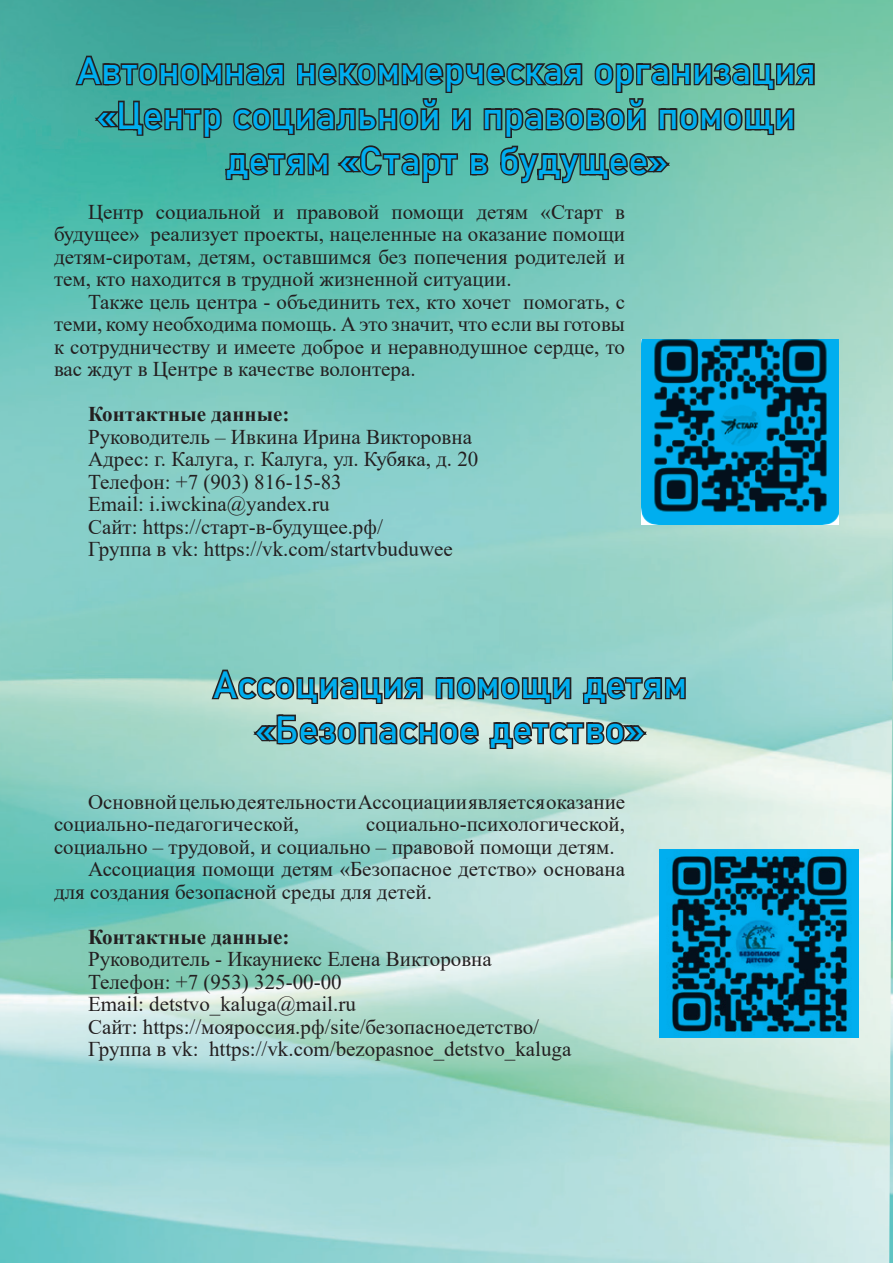
<style>
.page{position:relative;width:893px;height:1263px;background:#fff}
.page>*{position:absolute;margin:0;border:0;box-sizing:border-box;transform-origin:0 0}
.t1{font:37.5px/45px "Bahnschrift";color:#00aeef;text-align:center}
.t2{font:21px/22.5px "Times New Roman";color:#231f20}
.t3{font:700 21px "Times New Roman";color:#231f20}
</style>
<div class="page">
<img style="left:0;top:0;width:893px;height:1263px">
<svg style="left:74px;top:53px;width:49px;height:35px;background:#336d66"></svg>
<div style="left:126px;top:65px;width:7px;height:20px;border:3px solid #231f20"></div>
<div style="left:121px;top:63px;width:17px;height:7px;border:3px solid #231f20"></div>
<svg style="left:136px;top:61px;width:23px;height:27px"></svg>
<div style="left:171px;top:63px;width:7px;height:22px;border:3px solid #231f20"></div>
<div style="left:159px;top:63px;width:7px;height:22px;border:3px solid #231f20"></div>
<div style="left:162px;top:71px;width:14px;height:7px;border:3px solid #231f20"></div>
<div style="left:764px;top:63px;width:7px;height:22px;border:3px solid #231f20"></div>
<div style="left:755px;top:79px;width:14px;height:6px;border:3px solid #231f20"></div>
<div style="left:753px;top:63px;width:7px;height:22px;border:3px solid #231f20"></div>
<div style="left:768px;top:79px;width:7px;height:11px;border:3px solid #231f20"></div>
<svg style="left:774px;top:62px;width:42px;height:26px"></svg>
<svg style="left:91px;top:110px;width:27px;height:20px"></svg>
<div style="left:133px;top:101px;width:7px;height:29px;border:3px solid #231f20"></div>
<div style="left:120px;top:124px;width:21px;height:6px;border:3px solid #231f20"></div>
<div style="left:137px;top:124px;width:6px;height:12px;border:3px solid #231f20"></div>
<div style="left:118px;top:101px;width:7px;height:29px;border:3px solid #231f20"></div>
<svg style="left:142px;top:106px;width:23px;height:27px"></svg>
<div style="left:176px;top:108px;width:7px;height:22px;border:3px solid #231f20"></div>
<div style="left:164px;top:108px;width:7px;height:22px;border:3px solid #231f20"></div>
<div style="left:167px;top:116px;width:14px;height:7px;border:3px solid #231f20"></div>
<div style="left:747px;top:124px;width:22px;height:6px;border:3px solid #231f20"></div>
<div style="left:754px;top:108px;width:7px;height:22px;border:3px solid #231f20"></div>
<div style="left:767px;top:124px;width:7px;height:11px;border:3px solid #231f20"></div>
<div style="left:764px;top:108px;width:7px;height:22px;border:3px solid #231f20"></div>
<svg style="left:774px;top:107px;width:22px;height:25px"></svg>
<svg style="left:178px;top:0;width:574px;height:219px;background:#4d9b8c"></svg>
<svg style="left:210px;top:667px;width:86px;height:35px;background:#739189"></svg>
<div style="left:308px;top:677px;width:7px;height:22px;border:3px solid #231f20"></div>
<div style="left:299px;top:693px;width:14px;height:6px;border:3px solid #231f20"></div>
<div style="left:296px;top:677px;width:7px;height:22px;border:3px solid #231f20"></div>
<div style="left:311px;top:693px;width:7px;height:11px;border:3px solid #231f20"></div>
<svg style="left:318px;top:651px;width:42px;height:51px;background:#739d96"></svg>
<div style="left:372px;top:677px;width:7px;height:22px;border:3px solid #231f20"></div>
<div style="left:363px;top:693px;width:14px;height:6px;border:3px solid #231f20"></div>
<div style="left:361px;top:677px;width:7px;height:22px;border:3px solid #231f20"></div>
<div style="left:376px;top:693px;width:7px;height:11px;border:3px solid #231f20"></div>
<div style="left:448px;top:677px;width:6px;height:22px;border:3px solid #231f20"></div>
<div style="left:436px;top:677px;width:6px;height:22px;border:3px solid #231f20"></div>
<div style="left:438px;top:677px;width:15px;height:7px;border:3px solid #231f20"></div>
<svg style="left:454px;top:646px;width:68px;height:56px;background:#73a5a0"></svg>
<div style="left:524px;top:693px;width:22px;height:6px;border:3px solid #231f20"></div>
<div style="left:531px;top:677px;width:7px;height:22px;border:3px solid #231f20"></div>
<div style="left:522px;top:677px;width:7px;height:22px;border:3px solid #231f20"></div>
<div style="left:545px;top:693px;width:6px;height:11px;border:3px solid #231f20"></div>
<div style="left:541px;top:677px;width:7px;height:22px;border:3px solid #231f20"></div>
<svg style="left:551px;top:676px;width:22px;height:25px"></svg>
<svg style="left:579px;top:675px;width:49px;height:30px"></svg>
<div style="left:631px;top:679px;width:6px;height:20px;border:3px solid #231f20"></div>
<div style="left:625px;top:677px;width:18px;height:7px;border:3px solid #231f20"></div>
<svg style="left:639px;top:646px;width:48px;height:56px;background:#77a39f"></svg>
<svg style="left:250px;top:713px;width:108px;height:34px;background:#798c85"></svg>
<div style="left:370px;top:722px;width:7px;height:22px;border:3px solid #231f20"></div>
<div style="left:358px;top:722px;width:7px;height:22px;border:3px solid #231f20"></div>
<div style="left:361px;top:722px;width:14px;height:7px;border:3px solid #231f20"></div>
<svg style="left:377px;top:676px;width:47px;height:71px;background:#84948d"></svg>
<div style="left:431px;top:722px;width:6px;height:22px;border:3px solid #231f20"></div>
<div style="left:419px;top:722px;width:6px;height:22px;border:3px solid #231f20"></div>
<div style="left:421px;top:730px;width:15px;height:6px;border:3px solid #231f20"></div>
<svg style="left:438px;top:720px;width:96px;height:30px;background:#808a85"></svg>
<div style="left:537px;top:724px;width:7px;height:20px;border:3px solid #231f20"></div>
<div style="left:532px;top:722px;width:17px;height:7px;border:3px solid #231f20"></div>
<svg style="left:547px;top:720px;width:23px;height:27px"></svg>
<div style="left:572px;top:724px;width:7px;height:20px;border:3px solid #231f20"></div>
<div style="left:566px;top:722px;width:18px;height:7px;border:3px solid #231f20"></div>
<svg style="left:581px;top:720px;width:69px;height:27px;background:#798580"></svg>
<img style="left:642px;top:339px;width:197px;height:185px">
<img style="left:659px;top:849px;width:200px;height:188px">
<h1 class="t1" style="left:77px;top:46px;width:741px">Автономная некоммерческая организация «Центр социальной и правовой помощи детям «Старт в будущее»</h1>
<p class="t2" style="left:54px;top:200px;width:573px;text-align:justify;text-indent:34px">Центр социальной и правовой помощи детям «Старт в будущее» реализует проекты, нацеленные на оказание помощи детям-сиротам, детям, оставшимся без попечения родителей и тем, кто находится в трудной жизненной ситуации.</p>
<p class="t2" style="left:54px;top:290px;width:573px;text-align:justify;text-indent:34px">Также цель центра - объединить тех, кто хочет помогать, с теми, кому необходима помощь. А это значит, что если вы готовы к сотрудничеству и имеете доброе и неравнодушное сердце, то вас ждут в Центре в качестве волонтера.</p>
<p class="t3" style="left:88px;top:399px;width:203px">Контактные данные:</p>
<p class="t2" style="left:88px;top:425px;width:392px">Руководитель – Ивкина Ирина Викторовна Адрес: г. Калуга, г. Калуга, ул. Кубяка, д. 20<br>Телефон: +7 (903) 816-15-83<br>Email: i.iwckina@yandex.ru<br>Сайт: https://старт-в-будущее.рф/<br>Группа в vk: https://vk.com/startvbuduwee</p>
<h1 class="t1" style="left:213px;top:659px;width:476px">Ассоциация помощи детям «Безопасное детство»</h1>
<p class="t2" style="left:54px;top:790px;width:573px;text-indent:34px">Основной целью деятельности Ассоциации является оказание социально-педагогической,</p>
<p class="t2" style="left:366px;top:812px;width:260px">социально-психологической,</p>
<p class="t2" style="left:54px;top:835px;width:562px">социально – трудовой, и социально – правовой помощи детям.</p>
<p class="t2" style="left:88px;top:857px;width:539px">Ассоциация помощи детям «Безопасное детство» основана</p>
<p class="t2" style="left:54px;top:880px;width:379px">для создания безопасной среды для детей.</p>
<p class="t3" style="left:88px;top:922px;width:203px">Контактные данные:</p>
<p class="t2" style="left:88px;top:947px;width:485px">Руководитель - Икауниекс Елена Викторовна Телефон: +7 (953) 325-00-00<br>Email: detstvo_kaluga@mail.ru<br>Сайт: https://мояроссия.рф/site/безопасноедетство/ Группа в vk: https://vk.com/bezopasnoe_detstvo_kaluga</p>
</div>
